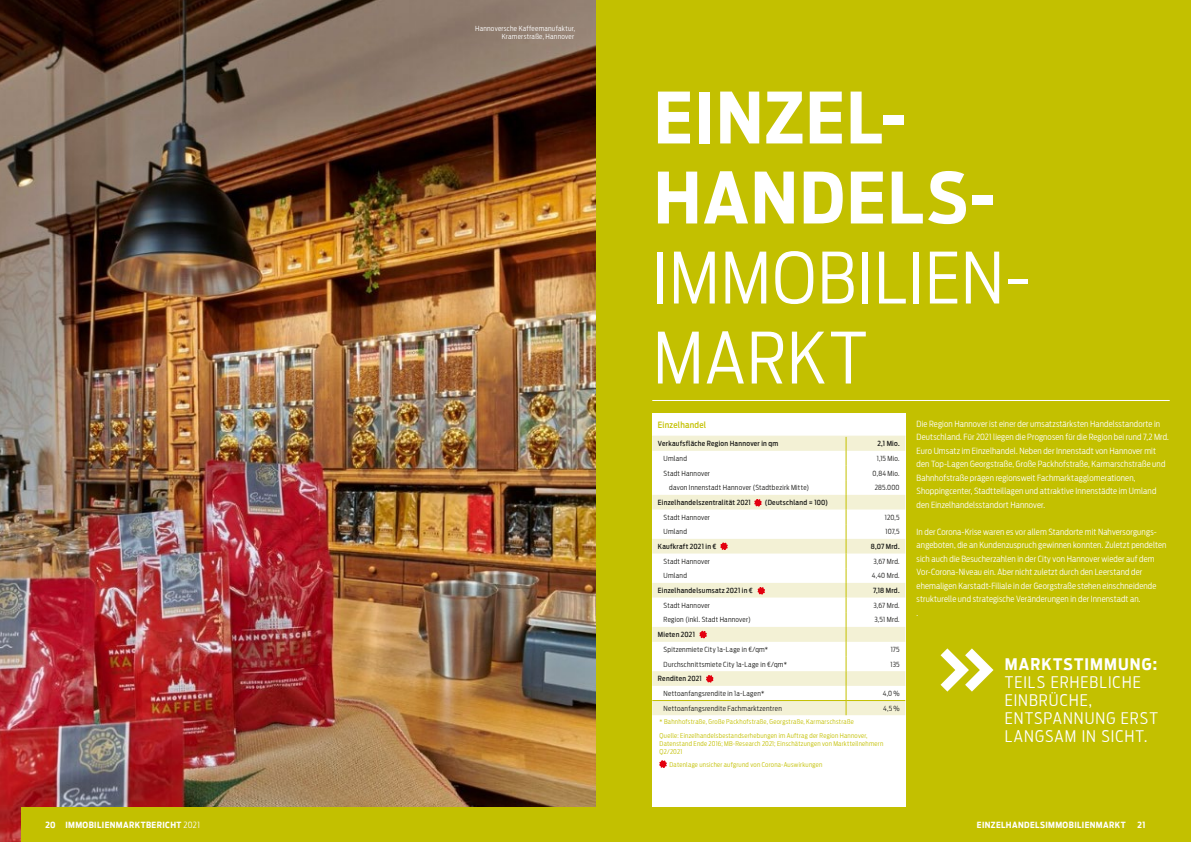
<style>
.page{position:relative;width:1191px;height:842px;background:#c3c000}
.page>*{position:absolute;margin:0;border:0;box-sizing:border-box;transform-origin:0 0}
.t1{font:300 70px/80px "Antenna Cond";letter-spacing:.02em;color:#fff}
.t2{font:700 70px/80px "Antenna Cond";letter-spacing:.025em;color:#fff}
.t3{font:300 16px/18px "Antenna Cond";letter-spacing:.065em;color:#fff}
.t4{font:700 16px "Antenna Cond";letter-spacing:.07em;color:#fff}
.t5{font:300 8.5px/13.5px "Antenna Cond";letter-spacing:.015em;color:#fff}
.t6{font:700 8.5px "Antenna Cond";letter-spacing:.045em;color:#fff}
.t7{font:500 8.5px "Antenna Cond";letter-spacing:.03em;color:#c3c000}
.t8{font:300 7px "Antenna Cond";letter-spacing:.035em;color:#1a1a18}
.t9{font:500 7px "Antenna Cond";letter-spacing:.035em;color:#1a1a18}
.t10{font:300 7px/8.4px "Antenna Cond";letter-spacing:.04em;color:#fff;text-align:right}
.t11{font:300 6.5px/13.7px "Antenna Cond";letter-spacing:.04em;color:#c3c000}
.s1{font-weight:300}
</style>
<div class="page">
<img style="left:0;top:0;width:595px;height:842px">
<hr style="left:652px;top:400px;width:517px;height:1px;background:#fff">
<div style="left:652px;top:454px;width:253px;height:388px;background:#fff"></div>
<div style="left:652px;top:413px;width:253px;height:23px;background:#fff"></div>
<svg style="left:659px;top:760px;width:7px;height:8px"></svg>
<svg style="left:940px;top:648px;width:53px;height:44px"></svg>
<div style="left:21px;top:808px;width:1148px;height:34px;background:#c3c000"></div>
<svg style="left:652px;top:436px;width:253px;height:279px"></svg>
<p class="t10" style="left:475px;top:24px;width:101px">Hannoversche Kaffeemanufaktur,<br>Kramerstraße, Hannover</p>
<h1 class="t2" style="left:654px;top:78px;width:342px">EINZEL-<br>HANDELS-</h1>
<h1 class="t1" style="left:652px;top:238px;width:379px">IMMOBILIEN-<br>MARKT</h1>
<p class="t7" style="left:658px;top:420px;width:50px">Einzelhandel</p>
<p class="t9" style="left:658px;top:440px;width:122px">Verkaufsfläche Region Hannover in qm</p>
<p class="t9" style="left:877px;top:440px;width:24px">2,1 Mio.</p>
<p class="t8" style="left:663px;top:454px;width:25px">Umland</p>
<p class="t8" style="left:876px;top:454px;width:24px">1,15 Mio.</p>
<p class="t8" style="left:663px;top:469px;width:48px">Stadt Hannover</p>
<p class="t8" style="left:872px;top:469px;width:28px">0,84 Mio.</p>
<p class="t8" style="left:669px;top:484px;width:141px">davon Innenstadt Hannover (Stadtbezirk Mitte)</p>
<p class="t8" style="left:874px;top:484px;width:26px">285.000</p>
<p class="t9" style="left:658px;top:498px;width:94px">Einzelhandelszentralität 2021</p>
<p class="t9" style="left:765px;top:498px;width:65px">(Deutschland = 100)</p>
<p class="t8" style="left:663px;top:513px;width:48px">Stadt Hannover</p>
<p class="t8" style="left:884px;top:513px;width:16px">120,5</p>
<p class="t8" style="left:663px;top:528px;width:25px">Umland</p>
<p class="t8" style="left:885px;top:528px;width:16px">107,5</p>
<p class="t9" style="left:658px;top:542px;width:60px">Kaufkraft 2021 in €</p>
<p class="t9" style="left:870px;top:542px;width:30px">8,07 Mrd.</p>
<p class="t8" style="left:663px;top:557px;width:48px">Stadt Hannover</p>
<p class="t8" style="left:873px;top:557px;width:28px">3,67 Mrd.</p>
<p class="t8" style="left:663px;top:572px;width:25px">Umland</p>
<p class="t8" style="left:872px;top:572px;width:29px">4,40 Mrd.</p>
<p class="t9" style="left:658px;top:586px;width:96px">Einzelhandelsumsatz 2021 in €</p>
<p class="t9" style="left:873px;top:586px;width:28px">7,18 Mrd.</p>
<p class="t8" style="left:663px;top:601px;width:48px">Stadt Hannover</p>
<p class="t8" style="left:873px;top:601px;width:28px">3,67 Mrd.</p>
<p class="t8" style="left:663px;top:616px;width:89px">Region (inkl. Stadt Hannover)</p>
<p class="t8" style="left:874px;top:616px;width:27px">3,51 Mrd.</p>
<p class="t9" style="left:658px;top:630px;width:39px">Mieten 2021</p>
<p class="t8" style="left:663px;top:645px;width:106px">Spitzenmiete City 1a-Lage in €/qm*</p>
<p class="t8" style="left:890px;top:645px;width:10px">175</p>
<p class="t8" style="left:663px;top:660px;width:125px">Durchschnittsmiete City 1a-Lage in €/qm*</p>
<p class="t8" style="left:890px;top:660px;width:11px">135</p>
<p class="t9" style="left:658px;top:675px;width:45px">Renditen 2021</p>
<p class="t8" style="left:663px;top:689px;width:102px">Nettoanfangsrendite in 1a-Lagen*</p>
<p class="t8" style="left:883px;top:689px;width:18px">4,0 %</p>
<p class="t8" style="left:663px;top:704px;width:120px">Nettoanfangsrendite Fachmarktzentren</p>
<p class="t8" style="left:883px;top:704px;width:18px">4,5 %</p>
<p class="t11" style="left:659px;top:715px;width:209px">* Bahnhofstraße, Große Packhofstraße, Georgstraße, Karmarschstraße<br>Quelle: Einzelhandelsbestandserhebungen im Auftrag der Region Hannover,</p>
<p class="t11" style="left:659px;top:739px;width:225px;line-height:8px">Datenstand Ende 2016; MB-Research 2021; Einschätzungen von Marktteilnehmern<br>Q2/2021</p>
<p class="t11" style="left:669px;top:758px;width:154px">Datenlage unsicher aufgrund von Corona-Auswirkungen</p>
<p class="t5" style="left:916px;top:417px;width:254px">Die Region Hannover ist einer der umsatzstärksten Handelsstandorte in Deutschland. Für 2021 liegen die Prognosen für die Region bei rund 7,2 Mrd.<br>Euro Umsatz im Einzelhandel. Neben der Innenstadt von Hannover mit den Top-Lagen Georgstraße, Große Packhofstraße, Karmarschstraße und Bahnhofstraße prägen regionsweit Fachmarktagglomerationen, Shoppingcenter, Stadtteillagen und attraktive Innenstädte im Umland den Einzelhandelsstandort Hannover.</p>
<p class="t5" style="left:916px;top:525px;width:251px">In der Corona-Krise waren es vor allem Standorte mit Nahversorgungs&shy;angeboten, die an Kundenzuspruch gewinnen konnten. Zuletzt pendelten sich auch die Besucherzahlen in der City von Hannover wieder auf dem Vor-Corona-Niveau ein. Aber nicht zuletzt durch den Leerstand der ehemaligen Karstadt-Filiale in der Georgstraße stehen einschneidende strukturelle und strategische Veränderungen in der Innenstadt an.<br>.</p>
<h2 class="t4" style="left:1004px;top:655px;width:154px">MARKTSTIMMUNG:</h2>
<h2 class="t3" style="left:1004px;top:673px;width:155px">TEILS ERHEBLICHE<br>EINBRÜCHE,<br>ENTSPANNUNG ERST<br>LANGSAM IN SICHT.</h2>
<p class="t6" style="left:45px;top:819px;width:156px">20 IMMOBILIENMARKTBERICHT <span class="s1">2021</span></p>
<p class="t6" style="left:977px;top:819px;width:150px">EINZELHANDELSIMMOBILIENMARKT</p>
<p class="t6" style="left:1137px;top:819px;width:9px">21</p>
</div>
